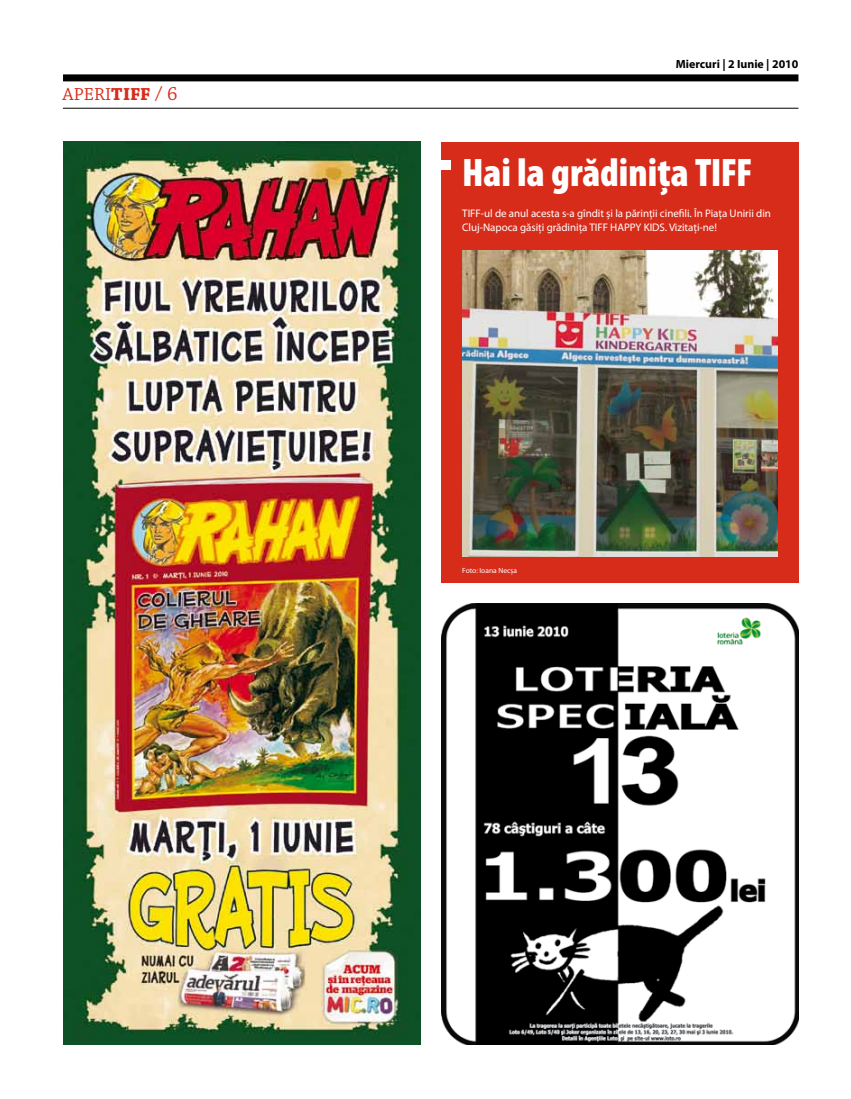
<style>
.page{position:relative;width:851px;height:1099px;background:#fff}
.page>*{position:absolute;margin:0;border:0;box-sizing:border-box;transform-origin:0 0}
.t1{font:900 condensed 40px "Myriad Pro";letter-spacing:-.005em;color:#fff}
.t2{font:18.38px "Chaparral Pro";letter-spacing:.005em;color:#d82c1a}
.t3{font:700 11.88px "Myriad Pro";color:#000}
.t4{font:11px/13.6px "Myriad Pro";letter-spacing:-.005em;color:#fff}
.t5{font:7.5px "Myriad Pro";color:#fff}
.s1{font-weight:700}
.s2{font-size:20px}
</style>
<div class="page">
<div style="left:63px;top:74px;width:735px;height:7px;background:#000"></div>
<hr style="left:63px;top:108px;width:735px;height:1px;background:#000">
<img style="left:63px;top:142px;width:357px;height:902px">
<img style="left:441px;top:603px;width:357px;height:441px">
<div style="left:441px;top:142px;width:357px;height:441px;background:#d82c1a"></div>
<img style="left:462px;top:250px;width:315px;height:306px">
<div style="left:441px;top:159px;width:10px;height:10px;background:#fff"></div>
<h2 class="t2" style="left:63px;top:84px;width:116px">APERI<span class="s1">TIFF</span> <span class="s2">/ 6</span></h2>
<p class="t3" style="left:675px;top:56px;width:124px">Miercuri | 2 Iunie | 2010</p>
<h1 class="t1" style="left:462px;top:147px;width:292px">Hai la grădinița TIFF</h1>
<p class="t4" style="left:462px;top:206px;width:310px">TIFF-ul de anul acesta s-a gîndit și la părinții cinefili. În Piaţa Unirii din<br>Cluj-Napoca găsiți grădinița TIFF HAPPY KIDS. Vizitați-ne!</p>
<p class="t5" style="left:462px;top:566px;width:56px">Foto: Ioana Necșa</p>
</div>
